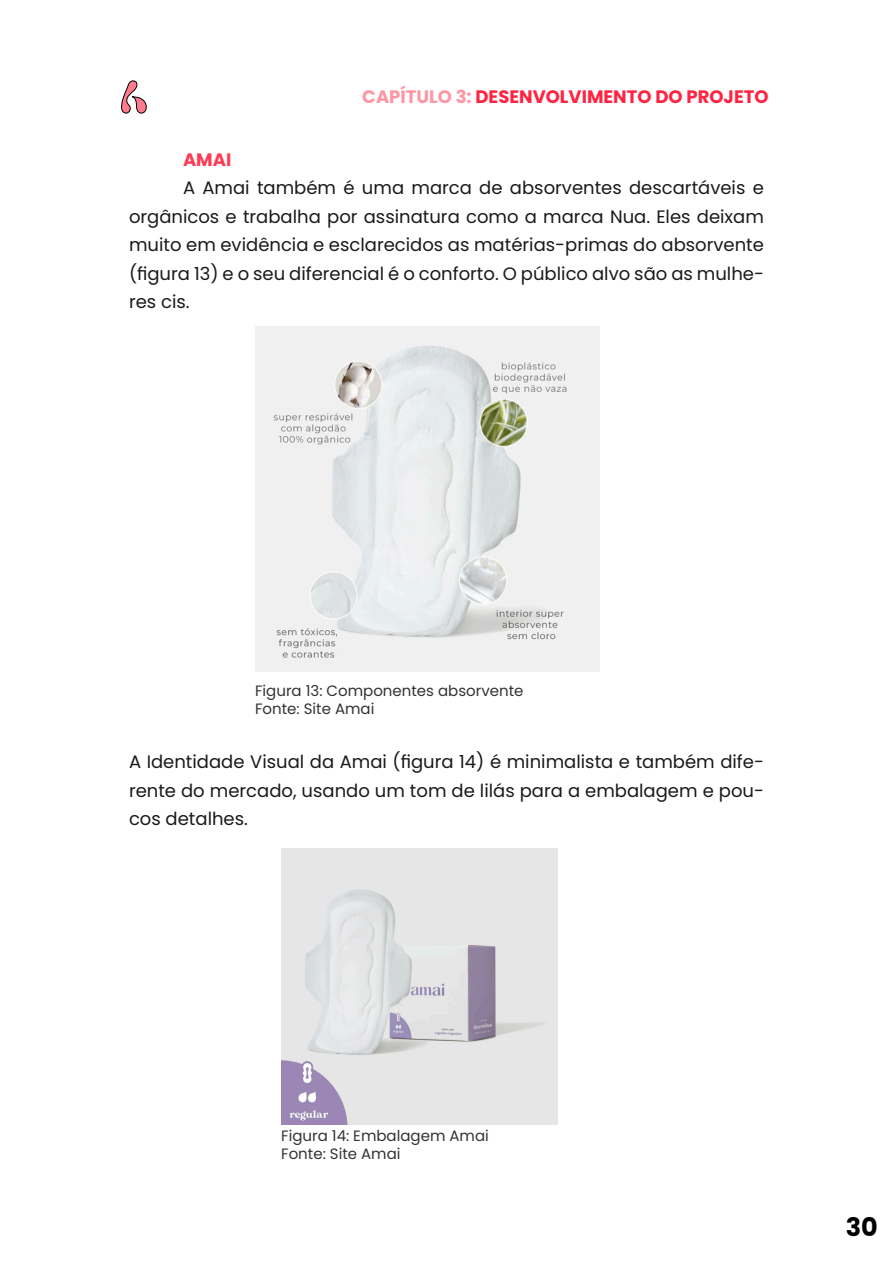
<style>
.page{position:relative;width:893px;height:1263px;background:#fff}
.page>*{position:absolute;margin:0;border:0;box-sizing:border-box;transform-origin:0 0}
.t1{font:700 25.5px "Poppins";color:#000}
.t2{font:18px/28.5px "Poppins";color:#1a1a1a;text-align:justify}
.t3{font:700 18px "Poppins";color:#ff2442}
.t4{font:700 18px "Poppins";color:#ff3a55}
.t5{font:15px "Poppins";color:#333}
.s1{color:#ff96a4}
.s2{font-family:"Poppins Regular 2"}
</style>
<div class="page">
<svg style="left:121px;top:80px;width:26px;height:34px"></svg>
<img style="left:255px;top:326px;width:345px;height:346px">
<img style="left:281px;top:848px;width:277px;height:277px">
<p class="t3" style="left:362px;top:86px;width:408px"><span class="s1">CAPÍTULO 3:</span> DESENVOLVIMENTO DO PROJETO</p>
<p class="t4" style="left:183px;top:149px;width:50px">AMAI</p>
<p class="t2" style="left:129px;top:174px;width:636px;text-indent:54px">A Amai também é uma marca de absorventes descartáveis e orgânicos e trabalha por assinatura como a marca Nua. Eles deixam muito em evidência e esclarecidos as matérias-primas do absorvente <span class="s2">(figura 13) e o seu diferencial é o conforto. O público alvo são as mulhe&shy;</span>res cis.</p>
<p class="t5" style="left:255px;top:682px;width:270px">Figura 13: Componentes absorvente</p>
<p class="t5" style="left:255px;top:700px;width:121px">Fonte: Site Amai</p>
<p class="t2" style="left:129px;top:748px;width:636px"><span class="s2">A Identidade Visual da Amai (figura 14) é minimalista e também dife&shy;</span>rente do mercado, usando um tom de lilás para a embalagem e pou&shy;cos detalhes.</p>
<p class="t5" style="left:281px;top:1126px;width:209px">Figura 14: Embalagem Amai</p>
<p class="t5" style="left:281px;top:1144px;width:121px">Fonte: Site Amai</p>
<p class="t1" style="left:846px;top:1212px;width:34px">30</p>
</div>
